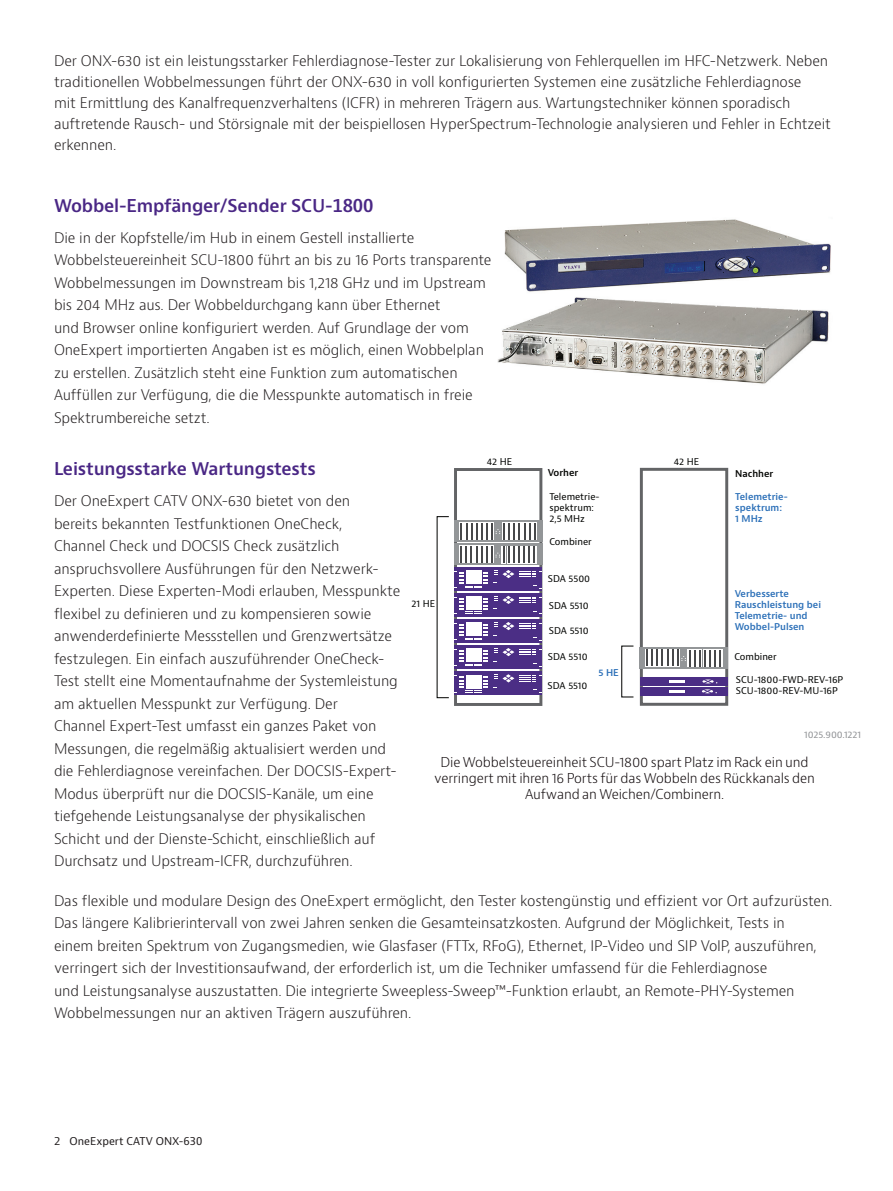
<style>
.page{position:relative;width:893px;height:1191px;background:#fff}
.page>*{position:absolute;margin:0;border:0;box-sizing:border-box;transform-origin:0 0}
.H2_Heading_Purple_12{font:600 17.25px "Bernino Sans";letter-spacing:-.01em;color:#4a2785}
.P_10_16{font:300 14.25px/22.5px "Bernino Sans";letter-spacing:-.01em;color:#231f20}
.t1{font:300 13.35px/16.2px "Bernino Sans";letter-spacing:-.01em;color:#110a0c;text-align:center}
.t2{font:10.5px "Bernino Sans";color:#231f20}
.t3{font:9.15px/10.9px "Bernino Sans";color:#040503}
.t4{font:600 9.15px/10.9px "Bernino Sans";color:#2c70b8}
.t5{font:600 9.15px "Bernino Sans";color:#040503}
.t6{font:9.15px "Bernino Sans";color:#929497}
</style>
<div class="page">
<img style="left:497px;top:219px;width:334px;height:165px">
<div style="left:454px;top:468px;width:88px;height:238px;border:3px solid #636466"></div>
<div style="left:454px;top:567px;width:88px;height:23px;background:#4b2e85"></div>
<div style="left:466px;top:570px;width:15px;height:14px;background:#fff"></div>
<svg style="left:454px;top:571px;width:34px;height:17px"></svg>
<svg style="left:520px;top:571px;width:22px;height:6px"></svg>
<svg style="left:494px;top:570px;width:20px;height:13px"></svg>
<div style="left:454px;top:593px;width:88px;height:23px;background:#4b2e85"></div>
<svg style="left:454px;top:596px;width:34px;height:18px"></svg>
<svg style="left:520px;top:597px;width:22px;height:6px"></svg>
<svg style="left:494px;top:596px;width:20px;height:13px"></svg>
<div style="left:454px;top:619px;width:88px;height:23px;background:#4b2e85"></div>
<div style="left:466px;top:622px;width:15px;height:14px;background:#fff"></div>
<svg style="left:454px;top:623px;width:34px;height:17px"></svg>
<svg style="left:520px;top:623px;width:22px;height:6px"></svg>
<svg style="left:494px;top:622px;width:20px;height:9px"></svg>
<div style="left:454px;top:645px;width:88px;height:24px;background:#4b2e85"></div>
<div style="left:466px;top:648px;width:15px;height:14px;background:#fff"></div>
<svg style="left:454px;top:649px;width:34px;height:17px"></svg>
<svg style="left:520px;top:649px;width:22px;height:6px"></svg>
<svg style="left:494px;top:648px;width:20px;height:9px"></svg>
<div style="left:454px;top:671px;width:88px;height:24px;background:#4b2e85"></div>
<svg style="left:454px;top:675px;width:34px;height:16px"></svg>
<svg style="left:520px;top:675px;width:22px;height:5px"></svg>
<svg style="left:494px;top:674px;width:20px;height:14px"></svg>
<div style="left:454px;top:543px;width:88px;height:22px;background:#939698"></div>
<svg style="left:459px;top:545px;width:4px;height:18px"></svg>
<div style="left:464px;top:545px;width:5px;height:18px;background:#fff"></div>
<div style="left:469px;top:545px;width:5px;height:18px;background:#fff"></div>
<div style="left:474px;top:545px;width:5px;height:18px;background:#fff"></div>
<hr style="left:480px;top:545px;width:4px;height:18px;background:#fff">
<hr style="left:485px;top:545px;width:4px;height:18px;background:#fff">
<hr style="left:490px;top:545px;width:4px;height:18px;background:#fff">
<div style="left:532px;top:545px;width:5px;height:18px;background:#fff"></div>
<svg style="left:461px;top:546px;width:74px;height:17px"></svg>
<svg style="left:454px;top:520px;width:88px;height:22px"></svg>
<div style="left:459px;top:522px;width:5px;height:18px;background:#47484a"></div>
<div style="left:532px;top:522px;width:5px;height:18px;background:#47484a"></div>
<svg style="left:462px;top:523px;width:72px;height:16px"></svg>
<div style="left:640px;top:468px;width:88px;height:238px;border:3px solid #636466"></div>
<svg style="left:640px;top:647px;width:88px;height:21px"></svg>
<svg style="left:645px;top:649px;width:4px;height:17px"></svg>
<hr style="left:718px;top:649px;width:4px;height:18px;background:#fff">
<svg style="left:647px;top:650px;width:74px;height:16px"></svg>
<div style="left:641px;top:677px;width:87px;height:8px;background:#4b2e85"></div>
<hr style="left:669px;top:680px;width:16px;height:3px;background:#fff">
<div style="left:640px;top:687px;width:88px;height:8px;background:#4b2e85"></div>
<hr style="left:669px;top:689px;width:15px;height:3px;background:#fff">
<svg style="left:701px;top:679px;width:16px;height:15px"></svg>
<p class="P_10_16" style="left:54px;top:50px;width:779px;line-height:21px">Der ONX-630 ist ein leistungsstarker Fehlerdiagnose-Tester zur Lokalisierung von Fehlerquellen im HFC-Netzwerk. Neben traditionellen Wobbelmessungen führt der ONX-630 in voll konfigurierten Systemen eine zusätzliche Fehlerdiagnose<br>mit Ermittlung des Kanalfrequenzverhaltens (ICFR) in mehreren Trägern aus. Wartungstechniker können sporadisch auftretende Rausch- und Störsignale mit der beispiellosen HyperSpectrum-Technologie analysieren und Fehler in Echtzeit erkennen.</p>
<p class="H2_Heading_Purple_12" style="left:54px;top:194px;width:321px">Wobbel-Empfänger/Sender SCU-1800</p>
<p class="P_10_16" style="left:54px;top:227px;width:439px">Die in der Kopfstelle/im Hub in einem Gestell installierte Wobbelsteuereinheit SCU-1800 führt an bis zu 16 Ports transparente Wobbelmessungen im Downstream bis 1,218 GHz und im Upstream bis 204 MHz aus. Der Wobbeldurchgang kann über Ethernet<br>und Browser online konfiguriert werden. Auf Grundlage der vom OneExpert importierten Angaben ist es möglich, einen Wobbelplan zu erstellen. Zusätzlich steht eine Funktion zum automatischen Auffüllen zur Verfügung, die die Messpunkte automatisch in freie Spektrumbereiche setzt.</p>
<p class="H2_Heading_Purple_12" style="left:54px;top:458px;width:263px">Leistungsstarke Wartungstests</p>
<p class="P_10_16" style="left:54px;top:490px;width:348px">Der OneExpert CATV ONX-630 bietet von den<br>bereits bekannten Testfunktionen OneCheck,<br>Channel Check und DOCSIS Check zusätzlich anspruchsvollere Ausführungen für den Netzwerk-Experten. Diese Experten-Modi erlauben, Messpunkte flexibel zu definieren und zu kompensieren sowie anwenderdefinierte Messstellen und Grenzwertsätze festzulegen. Ein einfach auszuführender OneCheck-Test stellt eine Momentaufnahme der Systemleistung am aktuellen Messpunkt zur Verfügung. Der<br>Channel Expert-Test umfasst ein ganzes Paket von Messungen, die regelmäßig aktualisiert werden und die Fehlerdiagnose vereinfachen. Der DOCSIS-Expert-Modus überprüft nur die DOCSIS-Kanäle, um eine tiefgehende Leistungsanalyse der physikalischen Schicht und der Dienste-Schicht, einschließlich auf Durchsatz und Upstream-ICFR, durchzuführen.</p>
<p class="P_10_16" style="left:54px;top:889px;width:780px">Das flexible und modulare Design des OneExpert ermöglicht, den Tester kostengünstig und effizient vor Ort aufzurüsten.<br>Das längere Kalibrierintervall von zwei Jahren senken die Gesamteinsatzkosten. Aufgrund der Möglichkeit, Tests in<br>einem breiten Spektrum von Zugangsmedien, wie Glasfaser (FTTx, RFoG), Ethernet, IP-Video und SIP VoIP, auszuführen, verringert sich der Investitionsaufwand, der erforderlich ist, um die Techniker umfassend für die Fehlerdiagnose<br>und Leistungsanalyse auszustatten. Die integrierte Sweepless-Sweep™-Funktion erlaubt, an Remote-PHY-Systemen Wobbelmessungen nur an aktiven Trägern auszuführen.</p>
<p class="t3" style="left:487px;top:456px;width:27px">42 HE</p>
<p class="t3" style="left:674px;top:456px;width:27px">42 HE</p>
<p class="t5" style="left:548px;top:466px;width:32px">Vorher</p>
<p class="t3" style="left:549px;top:491px;width:52px">Telemetrie&shy;spektrum:<br>2,5 MHz</p>
<p class="t5" style="left:735px;top:467px;width:40px">Nachher</p>
<p class="t4" style="left:735px;top:491px;width:54px">Telemetrie&shy;spektrum:<br>1 MHz</p>
<p class="t3" style="left:549px;top:536px;width:44px">Combiner</p>
<p class="t3" style="left:548px;top:573px;width:44px">SDA 5500</p>
<p class="t4" style="left:735px;top:588px;width:88px">Verbesserte<br>Rauschleistung bei<br>Telemetrie- und<br>Wobbel-Pulsen</p>
<p class="t3" style="left:734px;top:651px;width:44px">Combiner</p>
<p class="t3" style="left:736px;top:674px;width:109px">SCU-1800-FWD-REV-16P<br>SCU-1800-REV-MU-16P</p>
<p class="t3" style="left:412px;top:598px;width:25px">21 HE</p>
<p class="t3" style="left:549px;top:600px;width:41px">SDA 5510</p>
<p class="t3" style="left:549px;top:625px;width:41px">SDA 5510</p>
<p class="t3" style="left:548px;top:651px;width:41px">SDA 5510</p>
<p class="t4" style="left:598px;top:667px;width:22px">5 HE</p>
<p class="t3" style="left:548px;top:680px;width:41px">SDA 5510</p>
<p class="t6" style="left:804px;top:729px;width:58px">1025.900.1221</p>
<p class="t1" style="left:434px;top:754px;width:382px">Die Wobbelsteuereinheit SCU-1800 spart Platz im Rack ein und verringert mit ihren 16 Ports für das Wobbeln des Rückkanals den<br>Aufwand an Weichen/Combinern.</p>
<p class="t2" style="left:54px;top:1134px;width:150px">2 OneExpert CATV ONX-630</p>
</div>
